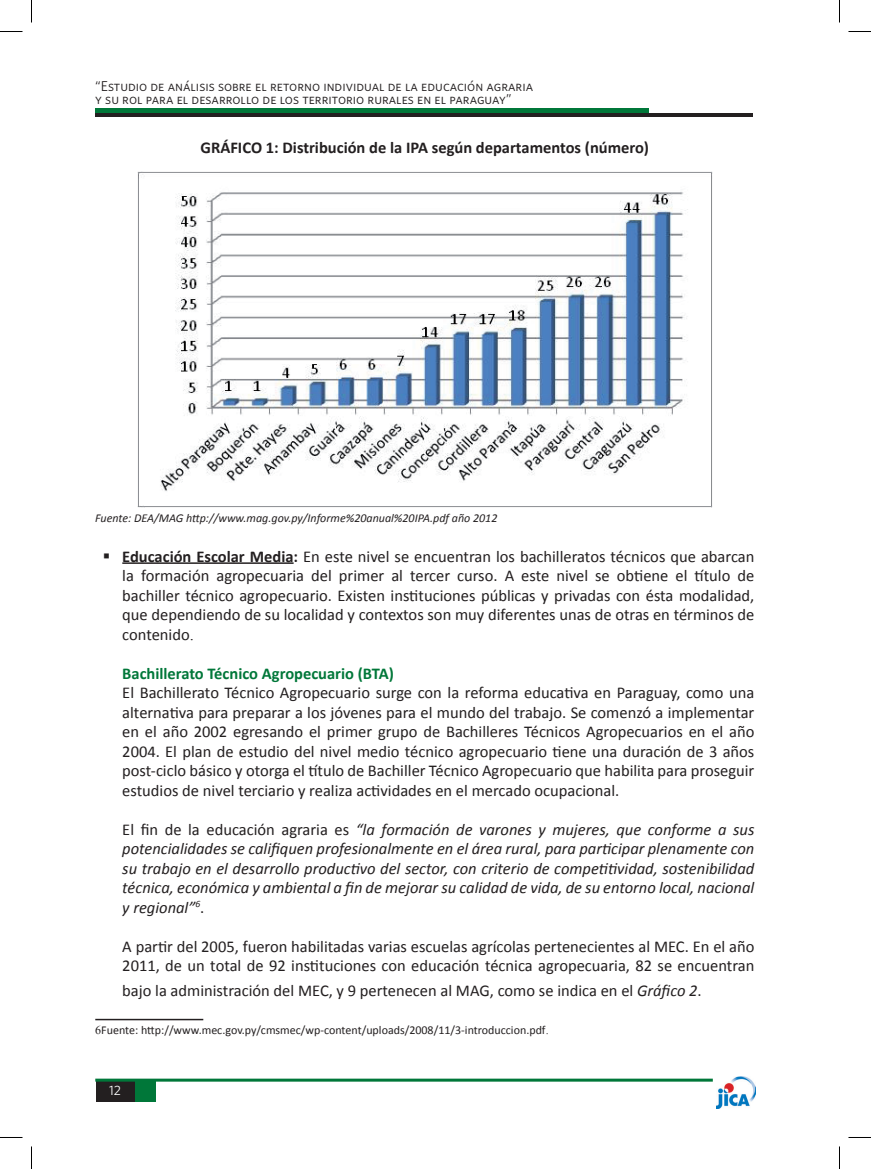
<style>
.page{position:relative;width:871px;height:1169px;background:#fff}
.page>*{position:absolute;margin:0;border:0;box-sizing:border-box;transform-origin:0 0}
.t1{font:16.5px/19.5px "Calibri";color:#231f20;text-align:justify}
.t2{font:italic 16.5px/19.5px "Calibri";color:#231f20;text-align:justify}
.t3{font:700 16.5px "Calibri";color:#231f20}
.t4{font:700 16.5px "Calibri";color:#007739}
.t5{font:14.25px/13.5px "Whitney Book SC";color:#231f20}
.t6{font:13.5px "Whitney";color:#fff}
.t7{font:12px "Calibri";color:#231f20}
.t8{font:italic 12px "Calibri";color:#231f20}
.s1{font-weight:700}
.s2{font-family:"Times New Roman"}
.s3{font-style:normal}
.s4{font-style:italic}
</style>
<div class="page">
<div style="left:95px;top:108px;width:554px;height:7px;background:#007739"></div>
<hr style="left:95px;top:113px;width:658px;height:4px;background:#231f20">
<div style="left:134px;top:1080px;width:22px;height:22px;background:#007739"></div>
<div style="left:96px;top:1080px;width:38px;height:22px;background:#231f20"></div>
<hr style="left:95px;top:1078px;width:618px;height:3px;background:#007739">
<img style="left:716px;top:1076px;width:40px;height:32px">
<hr style="left:122px;top:562px;width:172px;height:2px;background:#231f20">
<img style="left:138px;top:171px;width:574px;height:337px">
<hr style="left:95px;top:1018px;width:108px;height:2px;background:#231f20">
<svg style="left:0;top:31px;width:22px;height:1px"></svg>
<svg style="left:848px;top:31px;width:23px;height:1px"></svg>
<svg style="left:0;top:1137px;width:22px;height:1px"></svg>
<svg style="left:848px;top:1137px;width:23px;height:1px"></svg>
<svg style="left:31px;top:0;width:1px;height:23px"></svg>
<svg style="left:31px;top:1146px;width:1px;height:23px"></svg>
<svg style="left:839px;top:0;width:1px;height:23px"></svg>
<svg style="left:839px;top:1146px;width:1px;height:23px"></svg>
<p class="t5" style="left:95px;top:79px;width:439px">“Estudio de análisis sobre el retorno individual de la educación agraria y su rol para el desarrollo de los territorio rurales en el paraguay”</p>
<p class="t3" style="left:201px;top:137px;width:450px">GRÁFICO 1: Distribución de la IPA según departamentos (número)</p>
<p class="t8" style="left:95px;top:510px;width:404px">Fuente: DEA/MAG http://www.mag.gov.py/Informe%20anual%20IPA.pdf año 2012</p>
<p class="t1" style="left:122px;top:546px;width:634px;text-indent:-20px">▪ <span class="s1">Educación Escolar Media:</span> En este nivel se encuentran los bachilleratos técnicos que abarcan la formación agropecuaria del primer al tercer curso. A este nivel se obtiene el título de bachiller técnico agropecuario. Existen instituciones públicas y privadas con ésta modalidad, que dependiendo de su localidad y contextos son muy diferentes unas de otras en términos de contenido<span class="s2">.</span></p>
<p class="t4" style="left:122px;top:662px;width:273px">Bachillerato Técnico Agropecuario (BTA)</p>
<p class="t1" style="left:122px;top:683px;width:634px">El Bachillerato Técnico Agropecuario surge con la reforma educativa en Paraguay, como una alternativa para preparar a los jóvenes para el mundo del trabajo. Se comenzó a implementar en el año 2002 egresando el primer grupo de Bachilleres Técnicos Agropecuarios en el año 2004. El plan de estudio del nivel medio técnico agropecuario tiene una duración de 3 años post-ciclo básico y otorga el título de Bachiller Técnico Agropecuario que habilita para proseguir estudios de nivel terciario y realiza actividades en el mercado ocupacional.</p>
<p class="t2" style="left:122px;top:819px;width:634px"><span class="s3">El fin de la educación agraria es</span> “la formación de varones y mujeres, que conforme a sus potencialidades se califiquen profesionalmente en el área rural, para participar plenamente con su trabajo en el desarrollo productivo del sector, con criterio de competitividad, sostenibilidad técnica, económica y ambiental a fin de mejorar su calidad de vida, de su entorno local, nacional y regional”<sup>6</sup><span class="s3">.</span></p>
<p class="t1" style="left:122px;top:936px;width:634px">A partir del 2005, fueron habilitadas varias escuelas agrícolas pertenecientes al MEC. En el año<br>2011, de un total de 92 instituciones con educación técnica agropecuaria, 82 se encuentran</p>
<p class="t1" style="left:122px;top:981px;width:581px">bajo la administración del MEC, y 9 pertenecen al MAG, como se indica en el <span class="s4">Gráfico 2</span>.</p>
<p class="t7" style="left:95px;top:1022px;width:455px"><span class="s2">6</span>Fuente: http://www.mec.gov.py/cmsmec/wp-content/uploads/2008/11/3-introduccion.pdf<span class="s2">.</span></p>
<p class="t6" style="left:109px;top:1082px;width:14px">12</p>
</div>
